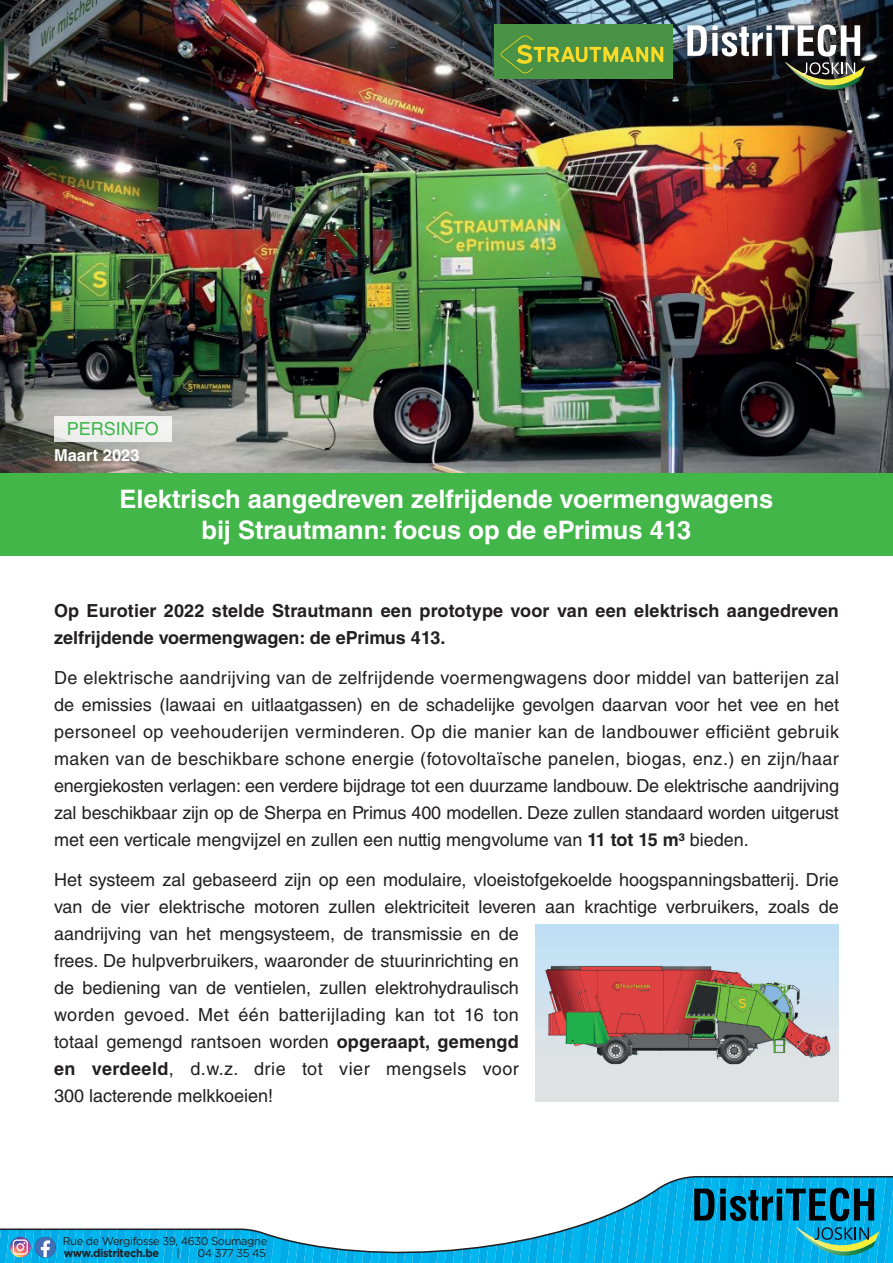
<style>
.page{position:relative;width:893px;height:1263px;background:#fff}
.page>*{position:absolute;margin:0;border:0;box-sizing:border-box;transform-origin:0 0}
.t1{font:700 25.5px/30.6px "Helvetica LT Std";color:#fff;text-align:center}
.t2{font:18px/27px "Helvetica LT Std";color:#231f20;text-align:justify}
.t3{font:700 18px/27px "Helvetica LT Std";letter-spacing:.01em;color:#231f20}
.t4{font:18px "Helvetica LT Std";color:#3eb64b}
.t5{font:700 16.5px "Helvetica LT Std";color:#fff}
.t6{font:11.25px "Gotham";letter-spacing:-.03em;color:#231f20}
.t7{font:700 11.25px "Gotham";letter-spacing:-.03em;color:#231f20}
.s1{font-weight:700}
</style>
<div class="page">
<img style="left:0;top:0;width:893px;height:473px">
<div style="left:678px;top:15px;width:196px;height:84px;background:#231f20;opacity:.75"></div>
<img style="left:785px;top:86px;width:78px;height:4px">
<img style="left:785px;top:62px;width:80px;height:24px">
<svg style="left:687px;top:25px;width:173px;height:49px"></svg>
<img style="left:495px;top:25px;width:177px;height:54px">
<svg style="left:0;top:1177px;width:893px;height:86px"></svg>
<div style="left:54px;top:416px;width:117px;height:25px;background:#f0f0f0"></div>
<div style="left:0;top:473px;width:893px;height:82px;background:#42b649"></div>
<img style="left:536px;top:924px;width:303px;height:178px">
<p class="t4" style="left:67px;top:418px;width:93px">PERSINFO</p>
<p class="t5" style="left:54px;top:445px;width:87px">Maart 2023</p>
<h1 class="t1" style="left:120px;top:483px;width:655px">Elektrisch aangedreven zelfrijdende voermengwagens bij Strautmann: focus op de ePrimus 413</h1>
<p class="t3" style="left:54px;top:597px;width:786px">Op Eurotier 2022 stelde Strautmann een prototype voor van een elektrisch aangedreven zelfrijdende voermengwagen: de ePrimus 413.</p>
<p class="t2" style="left:54px;top:664px;width:787px">De elektrische aandrijving van de zelfrijdende voermengwagens door middel van batterijen zal de emissies (lawaai en uitlaatgassen) en de schadelijke gevolgen daarvan voor het vee en het personeel op veehouderijen verminderen. Op die manier kan de landbouwer efficiënt gebruik maken van de beschikbare schone energie (fotovoltaïsche panelen, biogas, enz.) en zijn/haar energiekosten verlagen: een verdere bijdrage tot een duurzame landbouw. De elektrische aandrijving zal beschikbaar zijn op de Sherpa en Primus 400 modellen. Deze zullen standaard worden uitgerust met een verticale mengvijzel en zullen een nuttig mengvolume van <span class="s1">11 tot 15 m³</span> bieden.</p>
<p class="t2" style="left:54px;top:866px;width:786px;text-align:left">Het systeem zal gebaseerd zijn op een modulaire, vloeistofgekoelde hoogspanningsbatterij. Drie van de vier elektrische motoren zullen elektriciteit leveren aan krachtige verbruikers, zoals de aandrijving van het mengsysteem, de transmissie en de<br>frees. De hulpverbruikers, waaronder de stuurinrichting en<br>de bediening van de ventielen, zullen elektrohydraulisch<br>worden gevoed. Met één batterijlading kan tot 16 ton<br>totaal gemengd rantsoen worden <span class="s1">opgeraapt, gemengd<br>en verdeeld</span>, d.w.z. drie tot vier mengsels voor<br>300 lacterende melkkoeien!</p>
<p class="t6" style="left:63px;top:1235px;width:206px">Rue de Wergifosse 39, 4630 Soumagne</p>
<p class="t7" style="left:64px;top:1246px;width:97px">www.distritech.be</p>
<p class="t6" style="left:177px;top:1247px;width:5px">|</p>
<p class="t6" style="left:197px;top:1247px;width:70px">04 377 35 45</p>
</div>
